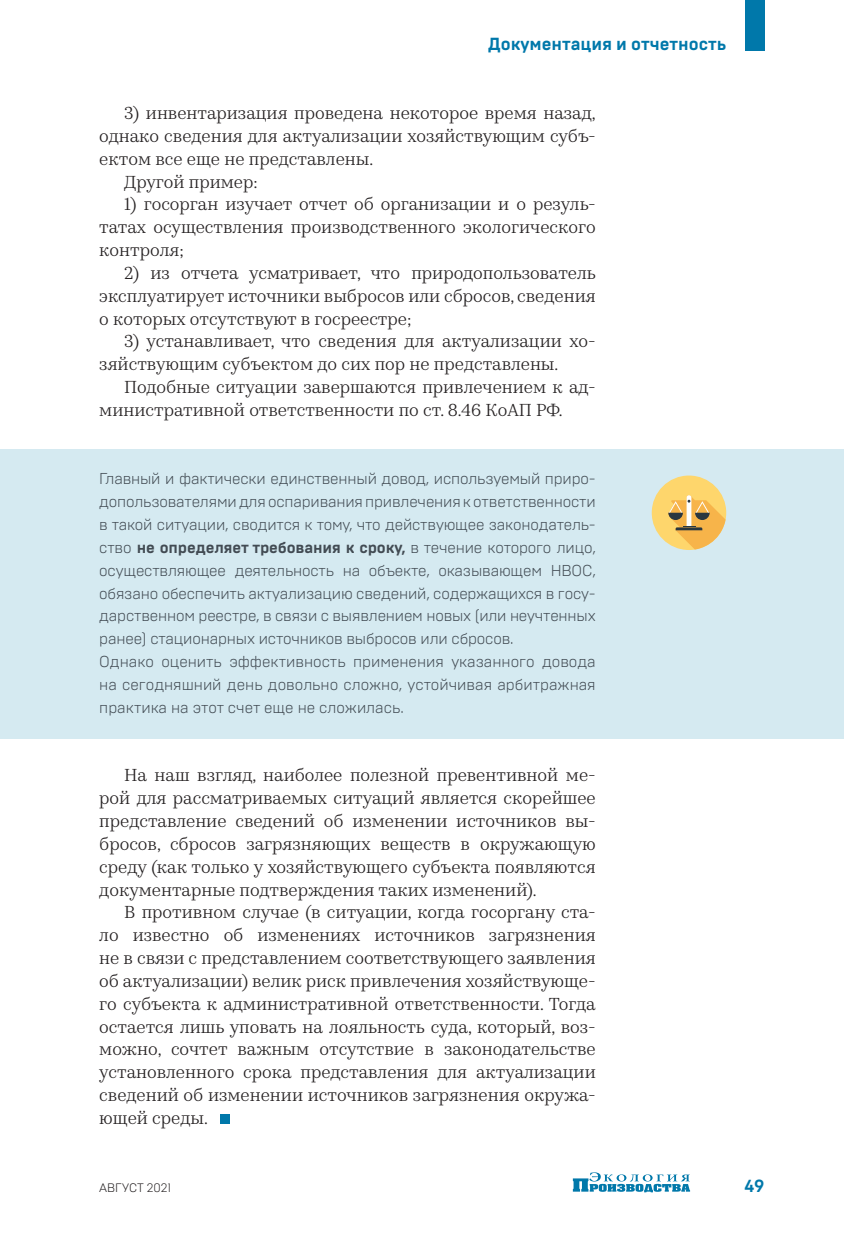
<style>
.page{position:relative;width:844px;height:1241px;background:#fff}
.page>*{position:absolute;margin:0;border:0;box-sizing:border-box;transform-origin:0 0}
.Текст{font:17.5px/22.8px "Kazimir Text";color:#231f20;text-align:justify}
.t1{font:700 17.5px "Brutal Type";color:#0078aa}
.Подвал_в_тексте{font:300 15.75px/22.8px "Brutal Type";letter-spacing:-.01em;color:#424b53;text-align:justify}
.t2{font:300 12.25px "Brutal Type";color:#231f20}
.s1{font-weight:700}
</style>
<div class="page">
<div style="left:0;top:449px;width:843px;height:289px;background:#d5eaf1"></div>
<div style="left:220px;top:1113px;width:10px;height:10px;background:#0078aa"></div>
<div style="left:651px;top:475px;width:75px;height:75px;background:#fed66c;border-radius:50%"></div>
<svg style="left:668px;top:495px;width:57px;height:54px"></svg>
<svg style="left:572px;top:1172px;width:118px;height:20px"></svg>
<div style="left:744px;top:0;width:20px;height:51px;background:#0078aa"></div>
<p class="t1" style="left:488px;top:34px;width:239px">Документация и отчетность</p>
<p class="Текст" style="left:99px;top:100px;width:498px;text-indent:25px">3) инвентаризация проведена некоторое время назад, однако сведения для актуализации хозяйствующим субъ&shy;ектом все еще не представлены.</p>
<p class="Текст" style="left:124px;top:169px;width:135px">Другой пример:</p>
<p class="Текст" style="left:99px;top:192px;width:498px;text-indent:25px">1) госорган изучает отчет об организации и о резуль&shy;татах осуществления производственного экологического контроля;</p>
<p class="Текст" style="left:99px;top:260px;width:498px;text-indent:25px">2) из отчета усматривает, что природопользователь эксплуатирует источники выбросов или сбросов, сведения о которых отсутствуют в госреестре;</p>
<p class="Текст" style="left:99px;top:329px;width:498px;text-indent:25px">3) устанавливает, что сведения для актуализации хо&shy;зяйствующим субъектом до сих пор не представлены.</p>
<p class="Текст" style="left:99px;top:374px;width:498px;text-indent:25px">Подобные ситуации завершаются привлечением к ад&shy;министративной ответственности по ст. 8.46 КоАП РФ.</p>
<p class="Подвал_в_тексте" style="left:99px;top:467px;width:498px">Главный и фактически единственный довод, используемый приро&shy;допользователями для оспаривания привлечения к ответственности в такой ситуации, сводится к тому, что действующее законодатель&shy;ство <span class="s1">не определяет требования к сроку,</span> в течение которого лицо, осуществляющее деятельность на объекте, оказывающем НВОС, обязано обеспечить актуализацию сведений, содержащихся в госу&shy;дарственном реестре, в связи с выявлением новых (или неучтенных ранее) стационарных источников выбросов или сбросов.</p>
<p class="Подвал_в_тексте" style="left:99px;top:650px;width:498px">Однако оценить эффективность применения указанного довода на сегодняшний день довольно сложно, устойчивая арбитражная практика на этот счет еще не сложилась.</p>
<p class="Текст" style="left:99px;top:762px;width:498px;text-indent:25px">На наш взгляд, наиболее полезной превентивной ме&shy;рой для рассматриваемых ситуаций является скорейшее представление сведений об изменении источников вы&shy;бросов, сбросов загрязняющих веществ в окружающую среду (как только у хозяйствующего субъекта появляются документарные подтверждения таких изменений).</p>
<p class="Текст" style="left:99px;top:899px;width:498px;text-indent:25px">В противном случае (в ситуации, когда госоргану ста&shy;ло известно об изменениях источников загрязнения не в связи с представлением соответствующего заявления об актуализации) велик риск привлечения хозяйствующе&shy;го субъекта к административной ответственности. Тогда остается лишь уповать на лояльность суда, который, воз&shy;можно, сочтет важным отсутствие в законодательстве установленного срока представления для актуализации сведений об изменении источников загрязнения окружа&shy;ющей среды.</p>
<p class="t2" style="left:99px;top:1180px;width:73px">АВГУСТ 2021</p>
<p class="t1" style="left:744px;top:1175px;width:21px">49</p>
</div>
